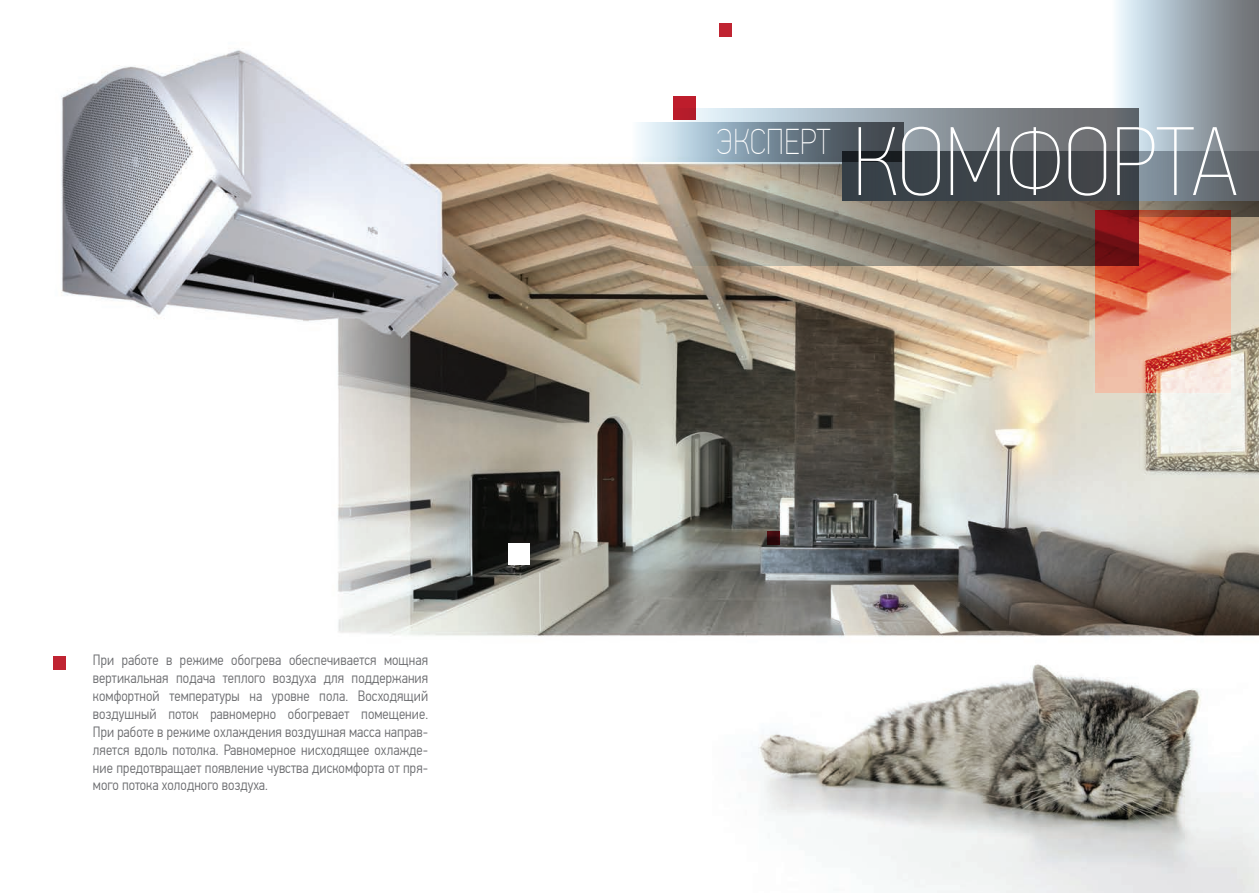
<style>
.page{position:relative;width:1259px;height:893px;background:#fff}
.page>*{position:absolute;margin:0;border:0;box-sizing:border-box;transform-origin:0 0}
.t1{font:97.5px "PF Din Text Cond Pro X Thin";color:#fff}
.t2{font:35.85px "PF Din Text Cond Pro X Thin";color:#fff}
.Basic_14_ExThin{font:300 14.85px/17.9px "PF Din Text Cond Pro";letter-spacing:.005em;color:#6c6d70;text-align:justify}
</style>
<div class="page">
<img style="left:61px;top:36px;width:1198px;height:857px">
<div style="left:674px;top:97px;width:22px;height:23px;background:#be1d2c"></div>
<svg style="left:670px;top:109px;width:441px;height:156px;background:#77756f"></svg>
<svg style="left:630px;top:123px;width:273px;height:39px;background:#81919c"></svg>
<svg style="left:1095px;top:210px;width:135px;height:183px;background:#dc856e"></svg>
<svg style="left:1111px;top:0;width:148px;height:216px;background:#8e959c"></svg>
<div style="left:508px;top:543px;width:22px;height:21px;background:#fff"></div>
<div style="left:719px;top:23px;width:13px;height:13px;background:#c02432"></div>
<div style="left:53px;top:656px;width:13px;height:14px;background:#c02432"></div>
<svg style="left:767px;top:531px;width:13px;height:14px"></svg>
<p class="Basic_14_ExThin" style="left:93px;top:651px;width:337px">При работе в режиме обогрева обеспечивается мощная вертикальная подача теплого воздуха для поддержания комфортной температуры на уровне пола. Восходящий воздушный поток равномерно обогревает помещение.<br>При работе в режиме охлаждения воздушная масса направ&shy;ляется вдоль потолка. Равномерное нисходящее охлажде&shy;ние предотвращает появление чувства дискомфорта от пря&shy;мого потока холодного воздуха.</p>
<p class="t2" style="left:717px;top:122px;width:115px">ЭКСПЕРТ</p>
<p class="t1" style="left:852px;top:106px;width:387px">КОМФОРТА</p>
</div>
